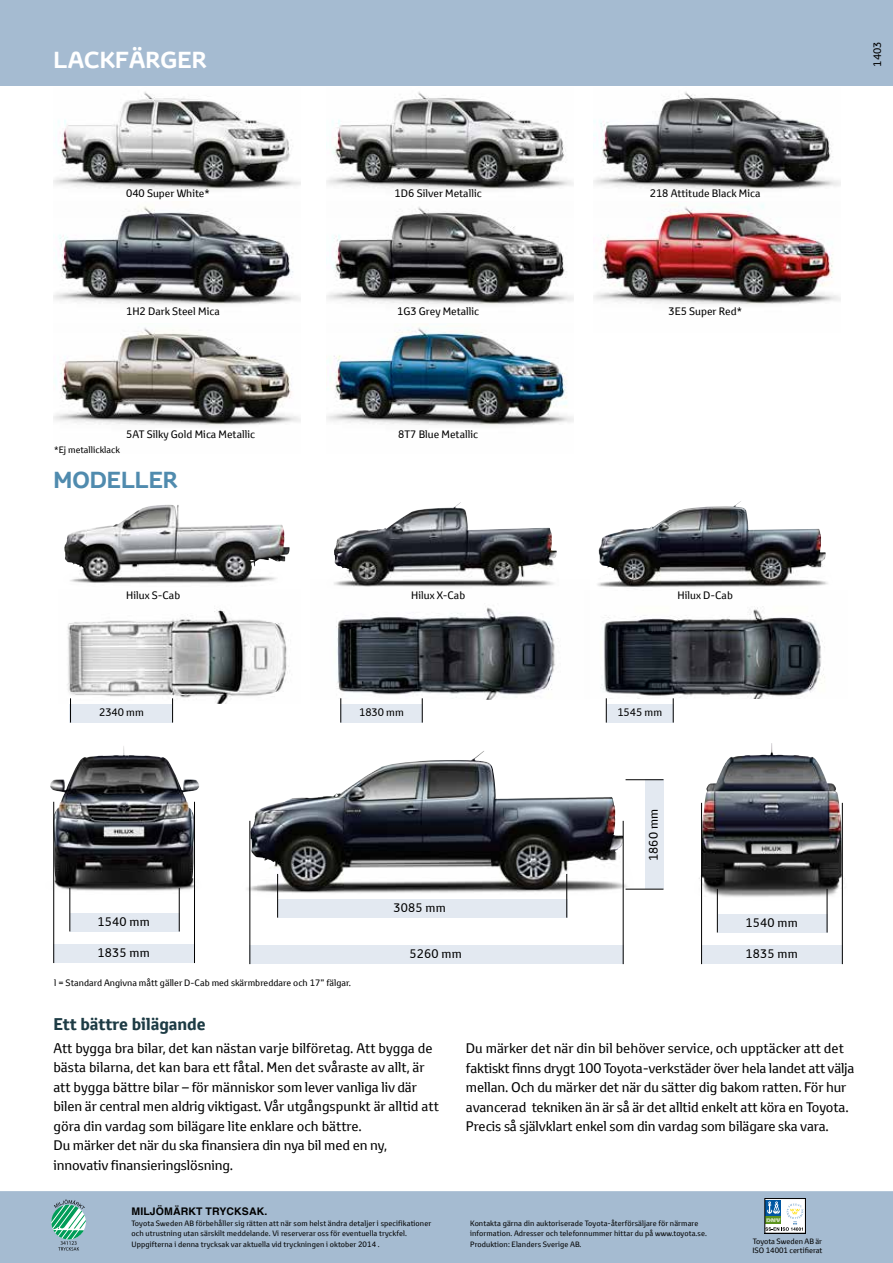
<style>
.page{position:relative;width:893px;height:1263px;background:#fff}
.page>*{position:absolute;margin:0;border:0;box-sizing:border-box;transform-origin:0 0}
.t1{font:700 22.5px "Toyota Display";color:#fff}
.t2{font:700 22.5px "Toyota Display";color:#508bae}
.t3{font:700 16.5px "Toyota Text";color:#1d3b44}
.t4{font:13.5px/19.5px "Toyota Text";letter-spacing:-.01em;color:#000}
.t5{font:12px "Toyota Text";letter-spacing:.015em;color:#000}
.t6{font:10.5px "Toyota Text";color:#000}
.t7{font:700 10.5px "Helvetica";letter-spacing:.01em;color:#000}
.t8{font:9px "Toyota Text";color:#000}
.t9{font:7.5px/10.5px "Toyota Text";letter-spacing:.01em;color:#000}
</style>
<div class="page">
<div style="left:0;top:0;width:893px;height:85px;background:#a5bbd1"></div>
<img style="left:699px;top:743px;width:146px;height:157px">
<div style="left:701px;top:945px;width:142px;height:19px;background:#e3e9f1"></div>
<hr style="left:701px;top:803px;width:1px;height:161px;background:#000">
<hr style="left:842px;top:803px;width:1px;height:161px;background:#000">
<div style="left:718px;top:913px;width:109px;height:19px;background:#e3e9f1"></div>
<hr style="left:827px;top:889px;width:1px;height:43px;background:#000">
<div style="left:0;top:1191px;width:893px;height:72px;background:#a5bbd1"></div>
<svg style="left:766px;top:1200px;width:38px;height:31px"></svg>
<div style="left:764px;top:1198px;width:42px;height:35px;border:1px solid #000"></div>
<svg style="left:51px;top:1199px;width:35px;height:51px"></svg>
<img style="left:54px;top:92px;width:246px;height:98px">
<img style="left:64px;top:505px;width:218px;height:79px">
<img style="left:327px;top:92px;width:247px;height:98px">
<img style="left:334px;top:502px;width:223px;height:77px">
<img style="left:594px;top:92px;width:246px;height:98px">
<img style="left:597px;top:501px;width:231px;height:86px">
<img style="left:54px;top:206px;width:246px;height:99px">
<img style="left:67px;top:609px;width:222px;height:95px">
<img style="left:327px;top:206px;width:247px;height:99px">
<img style="left:334px;top:579px;width:221px;height:120px">
<img style="left:594px;top:204px;width:246px;height:101px">
<img style="left:601px;top:606px;width:224px;height:92px">
<img style="left:54px;top:327px;width:246px;height:99px">
<img style="left:327px;top:327px;width:247px;height:99px">
<div style="left:278px;top:899px;width:289px;height:19px;background:#e3e9f1"></div>
<hr style="left:277px;top:874px;width:1px;height:44px;background:#000">
<img style="left:50px;top:746px;width:150px;height:149px">
<div style="left:53px;top:944px;width:142px;height:19px;background:#e3e9f1"></div>
<hr style="left:53px;top:802px;width:1px;height:161px;background:#000">
<hr style="left:194px;top:802px;width:1px;height:161px;background:#000">
<div style="left:70px;top:912px;width:110px;height:19px;background:#e3e9f1"></div>
<hr style="left:69px;top:888px;width:1px;height:43px;background:#000">
<hr style="left:179px;top:888px;width:1px;height:43px;background:#000">
<img style="left:247px;top:751px;width:386px;height:149px">
<div style="left:249px;top:945px;width:374px;height:19px;background:#e3e9f1"></div>
<hr style="left:249px;top:821px;width:1px;height:143px;background:#000">
<hr style="left:623px;top:821px;width:1px;height:143px;background:#000">
<div style="left:645px;top:779px;width:18px;height:110px;background:#e3e9f1"></div>
<hr style="left:626px;top:889px;width:37px;height:1px;background:#000">
<hr style="left:626px;top:779px;width:37px;height:1px;background:#000">
<hr style="left:566px;top:874px;width:1px;height:44px;background:#000">
<hr style="left:717px;top:889px;width:1px;height:43px;background:#000">
<div style="left:70px;top:704px;width:103px;height:18px;background:#e3e9f1"></div>
<svg style="left:70px;top:698px;width:1px;height:24px"></svg>
<svg style="left:172px;top:698px;width:1px;height:24px"></svg>
<div style="left:340px;top:704px;width:83px;height:18px;background:#e3e9f1"></div>
<svg style="left:340px;top:698px;width:1px;height:24px"></svg>
<svg style="left:422px;top:698px;width:1px;height:24px"></svg>
<div style="left:606px;top:704px;width:68px;height:18px;background:#e3e9f1"></div>
<svg style="left:606px;top:698px;width:1px;height:24px"></svg>
<svg style="left:673px;top:698px;width:1px;height:24px"></svg>
<h1 class="t1" style="left:54px;top:44px;width:155px">LACKFÄRGER</h1>
<p class="t6" style="left:870px;top:67px;width:26px;rotate:-90deg">1403</p>
<p class="t6" style="left:126px;top:187px;width:85px">040 Super White*</p>
<p class="t6" style="left:395px;top:187px;width:89px">1D6 Silver Metallic</p>
<p class="t6" style="left:650px;top:187px;width:112px">218 Attitude Black Mica</p>
<p class="t6" style="left:126px;top:304px;width:95px">1H2 Dark Steel Mica</p>
<p class="t6" style="left:397px;top:304px;width:84px">1G3 Grey Metallic</p>
<p class="t6" style="left:668px;top:304px;width:75px">3E5 Super Red*</p>
<p class="t6" style="left:126px;top:427px;width:130px">5AT Silky Gold Mica Metallic</p>
<p class="t6" style="left:398px;top:427px;width:81px">8T7 Blue Metallic</p>
<p class="t8" style="left:54px;top:444px;width:67px">*Ej metallicklack</p>
<h1 class="t2" style="left:54px;top:465px;width:126px">MODELLER</h1>
<p class="t6" style="left:126px;top:589px;width:56px">Hilux S-Cab</p>
<p class="t6" style="left:411px;top:589px;width:56px">Hilux X-Cab</p>
<p class="t6" style="left:677px;top:589px;width:57px">Hilux D-Cab</p>
<p class="t6" style="left:99px;top:705px;width:46px">2340 mm</p>
<p class="t6" style="left:359px;top:705px;width:46px">1830 mm</p>
<p class="t6" style="left:617px;top:705px;width:46px">1545 mm</p>
<p class="t5" style="left:98px;top:913px;width:54px">1540 mm</p>
<p class="t5" style="left:98px;top:945px;width:54px">1835 mm</p>
<p class="t8" style="left:54px;top:977px;width:298px">l = Standard Angivna mått gäller D-Cab med skärmbreddare och 17” fälgar.</p>
<p class="t5" style="left:393px;top:900px;width:54px">3085 mm</p>
<p class="t5" style="left:409px;top:946px;width:54px">5260 mm</p>
<p class="t5" style="left:646px;top:861px;width:54px;rotate:-90deg">1860 mm</p>
<p class="t5" style="left:745px;top:914px;width:54px">1540 mm</p>
<p class="t5" style="left:745px;top:946px;width:54px">1835 mm</p>
<p class="t3" style="left:53px;top:1013px;width:154px">Ett bättre bilägande</p>
<p class="t4" style="left:53px;top:1038px;width:387px">Att bygga bra bilar, det kan nästan varje bilföretag. Att bygga de bästa bilarna, det kan bara ett fåtal. Men det svåraste av allt, är att bygga bättre bilar – för människor som lever vanliga liv där bilen är central men aldrig viktigast. Vår utgångspunkt är alltid att göra din vardag som bilägare lite enklare och bättre.<br>Du märker det när du ska finansiera din nya bil med en ny, innovativ finansieringslösning.</p>
<p class="t4" style="left:466px;top:1038px;width:390px">Du märker det när din bil behöver service, och upptäcker att det faktiskt finns drygt 100 Toyota-verkstäder över hela landet att välja mellan. Och du märker det när du sätter dig bakom ratten. För hur avancerad tekniken än är så är det alltid enkelt att köra en Toyota.<br>Precis så självklart enkel som din vardag som bilägare ska vara.</p>
<p class="t7" style="left:132px;top:1203px;width:137px">MILJÖMÄRKT TRYCKSAK.</p>
<p class="t9" style="left:132px;top:1217px;width:301px">Toyota Sweden AB förbehåller sig rätten att när som helst ändra detaljer i specifikationer och utrustning utan särskilt meddelande. Vi reserverar oss för eventuella tryckfel.<br>Uppgifterna i denna trycksak var aktuella vid tryckningen i oktober 2014 .</p>
<p class="t9" style="left:470px;top:1217px;width:238px">Kontakta gärna din auktoriserade Toyota-återförsäljare för närmare information. Adresser och telefonnummer hittar du på www.toyota.se.<br>Produktion: Elanders Sverige AB.</p>
<p class="t9" style="left:752px;top:1237px;width:71px;line-height:9px">Toyota Sweden AB är<br>ISO 14001 certifierat</p>
</div>
